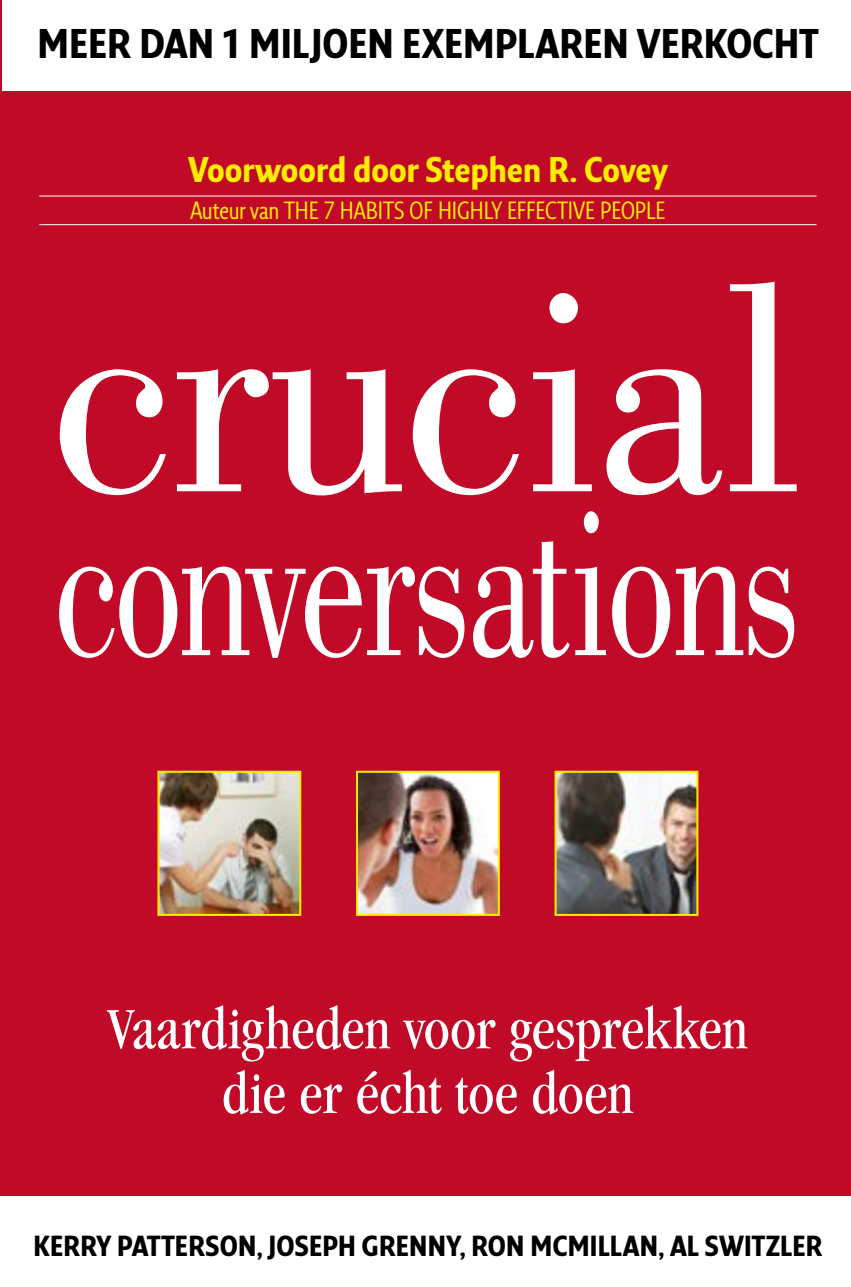
<style>
.page{position:relative;width:851px;height:1287px;background:#fff}
.page>*{position:absolute;margin:0;border:0;box-sizing:border-box;transform-origin:0 0}
.t1{font:700 40.4px "Fresco Sans Con";letter-spacing:-.015em;color:#000}
.t2{font:700 34.8px "Fresco Sans Con";letter-spacing:-.005em;color:#ffed00}
.t3{font:700 28.2px "Fresco Sans Con";letter-spacing:-.01em;color:#000}
.t4{font:24.2px "Fresco Sans Con";letter-spacing:-.015em;color:#ffed00}
</style>
<div class="page">
<div style="left:0;top:0;width:850px;height:1196px;background:#c10a27"></div>
<div style="left:2px;top:0;width:848px;height:91px;background:#fff"></div>
<hr style="left:39px;top:196px;width:777px;height:1px;background:#fff">
<hr style="left:39px;top:224px;width:777px;height:1px;background:#fff">
<svg style="left:60px;top:369px;width:106px;height:126px"></svg>
<svg style="left:177px;top:369px;width:225px;height:126px"></svg>
<svg style="left:412px;top:369px;width:107px;height:126px"></svg>
<svg style="left:533px;top:293px;width:58px;height:198px"></svg>
<svg style="left:606px;top:369px;width:116px;height:126px"></svg>
<svg style="left:729px;top:282px;width:67px;height:209px"></svg>
<svg style="left:59px;top:567px;width:405px;height:91px"></svg>
<svg style="left:473px;top:541px;width:96px;height:117px"></svg>
<svg style="left:575px;top:511px;width:31px;height:144px"></svg>
<svg style="left:612px;top:567px;width:182px;height:91px"></svg>
<img style="left:557px;top:774px;width:138px;height:139px">
<div style="left:554px;top:771px;width:144px;height:145px;border:2px solid #ffed00"></div>
<img style="left:160px;top:774px;width:138px;height:139px">
<div style="left:157px;top:771px;width:144px;height:145px;border:2px solid #ffed00"></div>
<img style="left:359px;top:774px;width:138px;height:139px">
<div style="left:356px;top:771px;width:144px;height:145px;border:2px solid #ffed00"></div>
<svg style="left:224px;top:1070px;width:409px;height:44px"></svg>
<svg style="left:107px;top:1005px;width:640px;height:56px"></svg>
<h1 class="t1" style="left:37px;top:18px;width:782px">MEER DAN 1 MILJOEN EXEMPLAREN VERKOCHT</h1>
<p class="t2" style="left:188px;top:149px;width:481px">Voorwoord door Stephen R. Covey</p>
<p class="t4" style="left:190px;top:196px;width:476px">Auteur van THE 7 HABITS OF HIGHLY EFFECTIVE PEOPLE</p>
<p class="t3" style="left:33px;top:1228px;width:790px">KERRY PATTERSON, JOSEPH GRENNY, RON MCMILLAN, AL SWITZLER</p>
</div>
